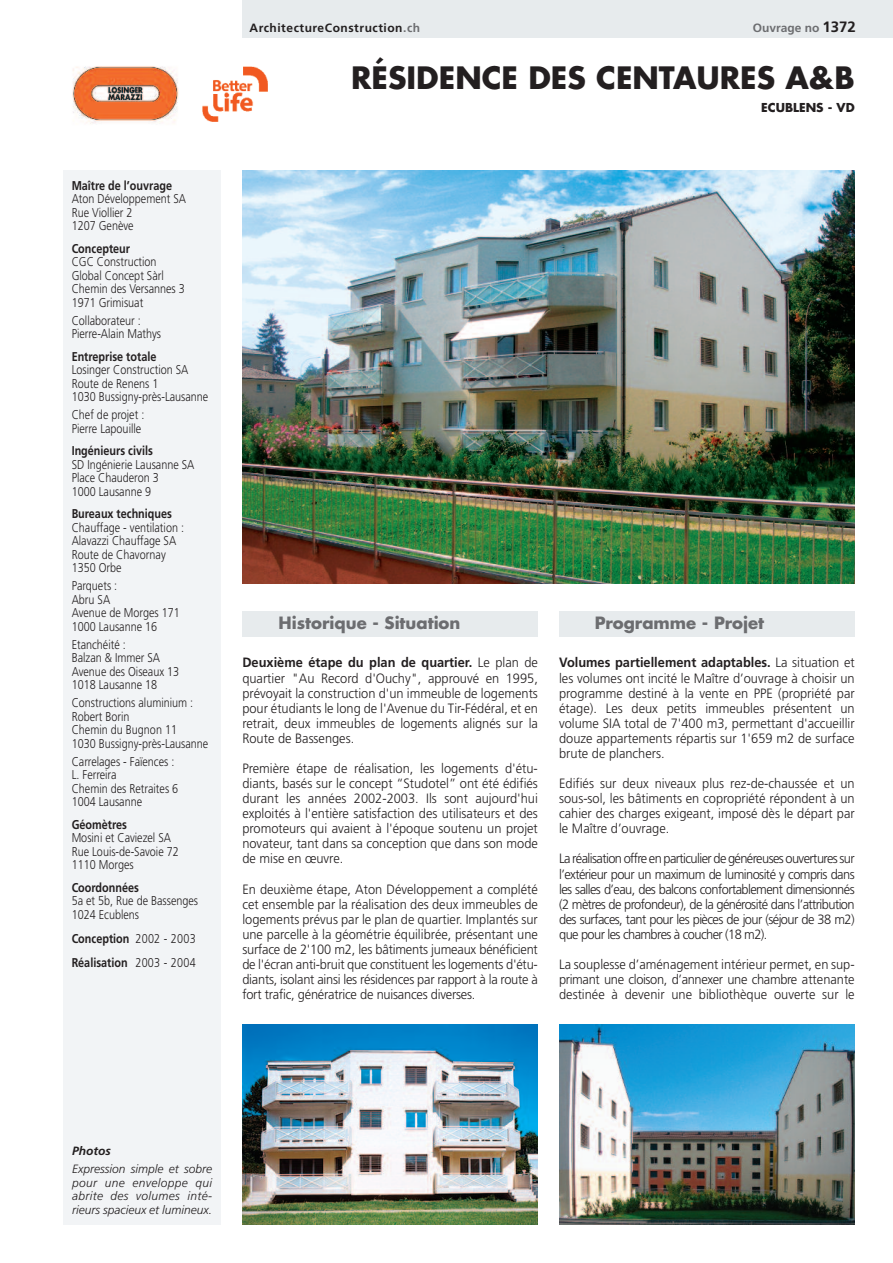
<style>
.page{position:relative;width:893px;height:1263px;background:#fff}
.page>*{position:absolute;margin:0;border:0;box-sizing:border-box;transform-origin:0 0}
.t1{font:700 30px "Futura";color:#231f20}
.t2{font:700 16.5px "Futura";color:#6c6d70}
.t3{font:300 13.5px/15.1px "Frutiger";color:#231f20;text-align:justify;scale:.95 1}
.t4{font:300 12.75px/13.5px "Frutiger";color:#231f20;scale:.85 1}
.t5{font:700 12.75px/24px "Frutiger";color:#231f20;scale:.85 1}
.t6{font:italic 300 12px/13.5px "Frutiger";letter-spacing:.015em;color:#231f20;text-align:justify}
.t7{font:700 12px "Frutiger";letter-spacing:.045em;color:#231f20}
.t8{font:700 12px "Frutiger";color:#6c6d70}
.t9{font:700 12px "Futura";color:#231f20}
.t10{font:italic 700 12px "Frutiger";color:#231f20}
.s1{font-weight:300}
.s2{color:#6c6d70}
.s3{font-size:15px;color:#231f20}
.s4{font-weight:700}
</style>
<div class="page">
<div style="left:63px;top:170px;width:158px;height:1055px;background:#f2f4f6"></div>
<img style="left:242px;top:171px;width:613px;height:412px">
<img style="left:242px;top:1025px;width:296px;height:200px">
<img style="left:559px;top:1025px;width:296px;height:200px">
<div style="left:242px;top:611px;width:296px;height:26px;background:#e7ebed"></div>
<div style="left:559px;top:611px;width:296px;height:26px;background:#e7ebed"></div>
<div style="left:242px;top:0;width:651px;height:38px;background:#e7ebed"></div>
<img style="left:72px;top:66px;width:107px;height:58px">
<img style="left:202px;top:66px;width:66px;height:56px">
<p class="t5" style="left:72px;top:174px;width:120px">Maître de l’ouvrage</p>
<p class="t4" style="left:72px;top:193px;width:136px">Aton Développement SA<br>Rue Viollier 2<br>1207 Genève</p>
<p class="t5" style="left:72px;top:237px;width:70px">Concepteur</p>
<p class="t4" style="left:72px;top:256px;width:135px">CGC Construction<br>Global Concept Sàrl<br>Chemin des Versannes 3<br>1971 Grimisuat</p>
<p class="t4" style="left:72px;top:314px;width:107px">Collaborateur :<br>Pierre-Alain Mathys</p>
<p class="t5" style="left:72px;top:345px;width:101px">Entreprise totale</p>
<p class="t4" style="left:72px;top:364px;width:162px">Losinger Construction SA<br>Route de Renens 1<br>1030 Bussigny-près-Lausanne</p>
<p class="t4" style="left:72px;top:409px;width:87px">Chef de projet :<br>Pierre Lapouille</p>
<p class="t5" style="left:72px;top:440px;width:97px">Ingénieurs civils</p>
<p class="t4" style="left:72px;top:458px;width:146px">SD Ingénierie Lausanne SA<br>Place Chauderon 3<br>1000 Lausanne 9</p>
<p class="t5" style="left:72px;top:503px;width:120px">Bureaux techniques</p>
<p class="t4" style="left:72px;top:521px;width:134px">Chauffage - ventilation :<br>Alavazzi Chauffage SA<br>Route de Chavornay<br>1350 Orbe</p>
<p class="t4" style="left:72px;top:580px;width:129px">Parquets :<br>Abru SA<br>Avenue de Morges 171<br>1000 Lausanne 16</p>
<p class="t4" style="left:72px;top:638px;width:128px">Etanchéité :<br>Balzan &amp; Immer SA<br>Avenue des Oiseaux 13<br>1018 Lausanne 18</p>
<p class="t4" style="left:72px;top:697px;width:162px">Constructions aluminium :<br>Robert Borin<br>Chemin du Bugnon 11<br>1030 Bussigny-près-Lausanne</p>
<p class="t4" style="left:72px;top:755px;width:127px">Carrelages - Faïences :<br>L. Ferreira<br>Chemin des Retraites 6<br>1004 Lausanne</p>
<p class="t5" style="left:72px;top:813px;width:66px">Géomètres</p>
<p class="t4" style="left:72px;top:832px;width:128px">Mosini et Caviezel SA<br>Rue Louis-de-Savoie 72<br>1110 Morges</p>
<p class="t5" style="left:72px;top:876px;width:81px">Coordonnées</p>
<p class="t4" style="left:72px;top:895px;width:150px">5a et 5b, Rue de Bassenges<br>1024 Ecublens</p>
<p class="t5" style="left:72px;top:927px;width:147px">Conception <span class="s1">2002 - 2003<br></span>Réalisation <span class="s1">2003 - 2004</span></p>
<p class="t7" style="left:249px;top:23px;width:172px">ArchitectureConstruction<span class="s2">.ch</span></p>
<p class="t8" style="left:753px;top:23px;width:104px">Ouvrage no <span class="s3">1372</span></p>
<h1 class="t1" style="left:351px;top:64px;width:505px">RÉSIDENCE DES CENTAURES A&amp;B</h1>
<p class="t9" style="left:761px;top:102px;width:95px">ECUBLENS - VD</p>
<p class="t2" style="left:279px;top:616px;width:183px">Historique - Situation</p>
<p class="t2" style="left:595px;top:616px;width:171px">Programme - Projet</p>
<p class="t3" style="left:242px;top:656px;width:313px"><span class="s4">Deuxième étape du plan de quartier.</span> Le plan de quartier "Au Record d'Ouchy", approuvé en 1995, prévoyait la construction d'un immeuble de logements pour étudiants le long de l'Avenue du Tir-Fédéral, et en retrait, deux immeubles de logements alignés sur la Route de Bassenges.</p>
<p class="t3" style="left:242px;top:762px;width:313px">Première étape de réalisation, les logements d'étu&shy;diants, basés sur le concept “Studotel” ont été édifiés durant les années 2002-2003. Ils sont aujourd'hui exploités à l'entière satisfaction des utilisateurs et des promoteurs qui avaient à l'époque soutenu un projet novateur, tant dans sa conception que dans son mode de mise en œuvre.</p>
<p class="t3" style="left:242px;top:882px;width:313px">En deuxième étape, Aton Développement a complété cet ensemble par la réalisation des deux immeubles de logements prévus par le plan de quartier. Implantés sur une parcelle à la géométrie équilibrée, présentant une surface de 2'100 m2, les bâtiments jumeaux bénéficient de l'écran anti-bruit que constituent les logements d'étu&shy;diants, isolant ainsi les résidences par rapport à la route à fort trafic, génératrice de nuisances diverses.</p>
<p class="t3" style="left:559px;top:656px;width:313px"><span class="s4">Volumes partiellement adaptables.</span> La situation et les volumes ont incité le Maître d’ouvrage à choisir un programme destiné à la vente en PPE (propriété par étage). Les deux petits immeubles présentent un volume SIA total de 7'400 m3, permettant d'accueillir douze appartements répartis sur 1'659 m2 de surface brute de planchers.</p>
<p class="t3" style="left:559px;top:777px;width:313px">Edifiés sur deux niveaux plus rez-de-chaussée et un sous-sol, les bâtiments en copropriété répondent à un cahier des charges exigeant, imposé dès le départ par le Maître d’ouvrage.</p>
<p class="t3" style="left:559px;top:852px;width:313px">La réalisation offre en particulier de généreuses ouvertures sur l’extérieur pour un maximum de luminosité y compris dans les salles d’eau, des balcons confortablement dimensionnés (2 mètres de profondeur), de la générosité dans l’attribution des surfaces, tant pour les pièces de jour (séjour de 38 m2) que pour les chambres à coucher (18 m2).</p>
<p class="t3" style="left:559px;top:958px;width:313px">La souplesse d’aménagement intérieur permet, en sup&shy;primant une cloison, d’annexer une chambre attenante destinée à devenir une bibliothèque ouverte sur le</p>
<p class="t10" style="left:72px;top:1146px;width:40px">Photos</p>
<p class="t6" style="left:72px;top:1163px;width:141px">Expression simple et sobre pour une enveloppe qui abrite des volumes inté&shy;rieurs spacieux et lumineux.</p>
</div>
